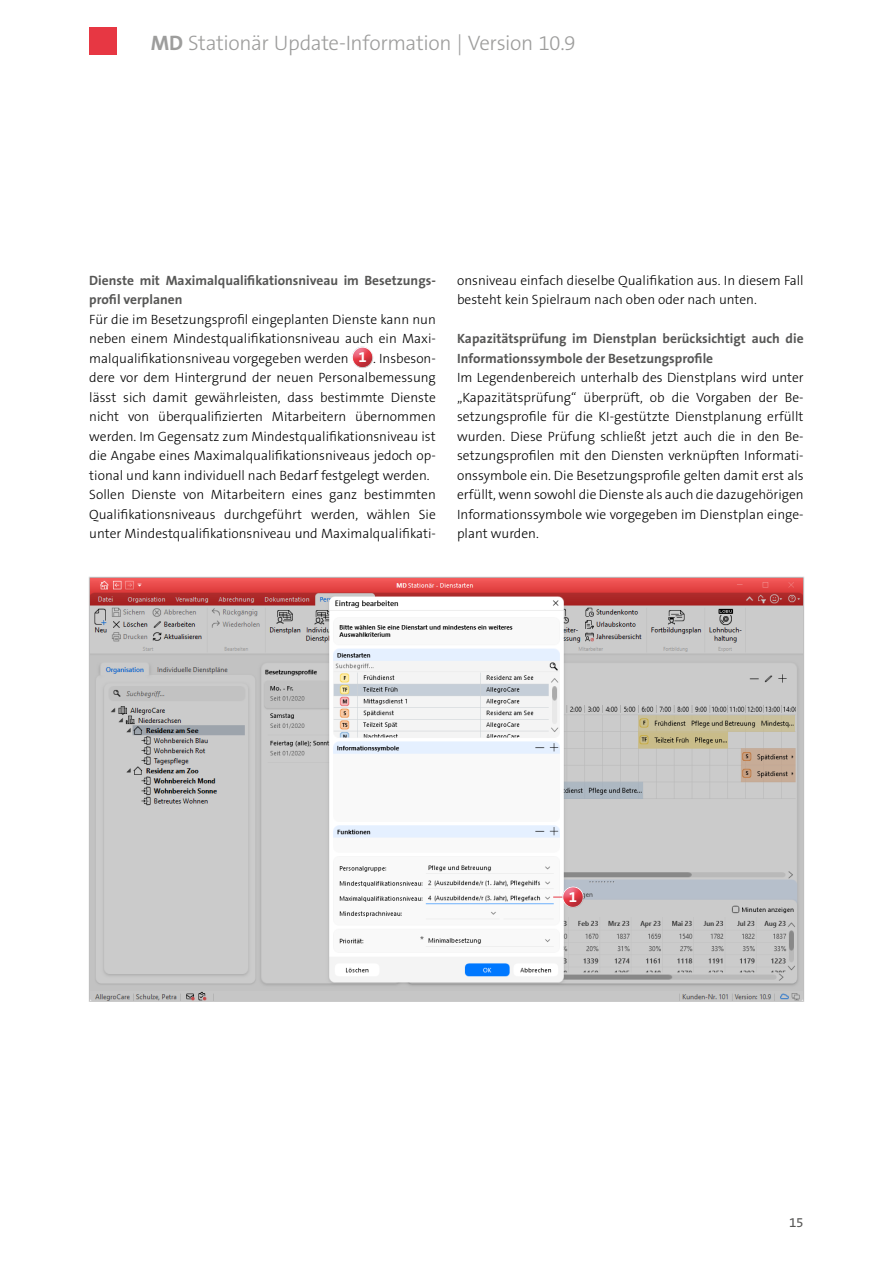
<style>
.page{position:relative;width:893px;height:1263px;background:#fff}
.page>*{position:absolute;margin:0;border:0;box-sizing:border-box;transform-origin:0 0}
.t1{font:300 21px "The Sans B3";letter-spacing:-.015em;color:#9d9d9c}
.t2{font:700 15px "The Sans B7";color:#fff}
.t3{font:300 13.5px/19.5px "The Sans B3";color:#000}
.t4{font:700 13.5px/19.5px "The Sans B7";color:#575756}
.t5{font:13.5px "The Sans B5 Plain";color:#575756}
.s1{font-family:"The Sans B7";font-weight:700}
.s2{font-family:"The Sans B7";font-weight:700;font-size:15px;color:#fff}
</style>
<div class="page">
<div style="left:89px;top:28px;width:28px;height:27px;background:#e73743"></div>
<div style="left:345px;top:345px;width:39px;height:25px;background:#000;opacity:.2"></div>
<img style="left:91px;top:579px;width:711px;height:421px">
<div style="left:552px;top:877px;width:38px;height:33px;background:#7682a5;opacity:.75"></div>
<div style="left:555px;top:885px;width:39px;height:25px;background:#000;opacity:.2"></div>
<h1 class="t1" style="left:151px;top:32px;width:426px"><span class="s1">MD</span> Stationär Update-Information | Version 10.9</h1>
<p class="t4" style="left:89px;top:271px;width:348px">Dienste mit Maximalqualifikationsniveau im Besetzungs&shy;profil verplanen</p>
<p class="t3" style="left:89px;top:310px;width:348px">Für die im Besetzungsprofil eingeplanten Dienste kann nun neben einem Mindestqualifikationsniveau auch ein Maxi&shy;malqualifikationsniveau vorgegeben werden <span class="s2">1</span> . Insbeson&shy;dere vor dem Hintergrund der neuen Personalbemessung lässt sich damit gewährleisten, dass bestimmte Dienste nicht von überqualifizierten Mitarbeitern übernommen werden. Im Gegensatz zum Mindestqualifikationsniveau ist die Angabe eines Maximalqualifikationsniveaus jedoch op&shy;tional und kann individuell nach Bedarf festgelegt werden.<br>Sollen Dienste von Mitarbeitern eines ganz bestimmten Qualifikationsniveaus durchgeführt werden, wählen Sie unter Mindestqualifikationsniveau und Maximalqualifikati-</p>
<p class="t3" style="left:457px;top:271px;width:348px">onsniveau einfach dieselbe Qualifikation aus. In diesem Fall besteht kein Spielraum nach oben oder nach unten.</p>
<p class="t4" style="left:457px;top:330px;width:348px">Kapazitätsprüfung im Dienstplan berücksichtigt auch die<br>Informationssymbole der Besetzungsprofile</p>
<p class="t3" style="left:457px;top:369px;width:348px;text-align:justify">Im Legendenbereich unterhalb des Dienstplans wird unter „Kapazitätsprüfung“ überprüft, ob die Vorgaben der Be&shy;setzungsprofile für die KI-gestützte Dienstplanung erfüllt wurden. Diese Prüfung schließt jetzt auch die in den Be&shy;setzungsprofilen mit den Diensten verknüpften Informati&shy;onssymbole ein. Die Besetzungsprofile gelten damit erst als erfüllt, wenn sowohl die Dienste als auch die dazugehörigen Informationssymbole wie vorgegeben im Dienstplan einge&shy;plant wurden.</p>
<p class="t2" style="left:569px;top:889px;width:10px">1</p>
<p class="t5" style="left:789px;top:1215px;width:16px">15</p>
</div>
